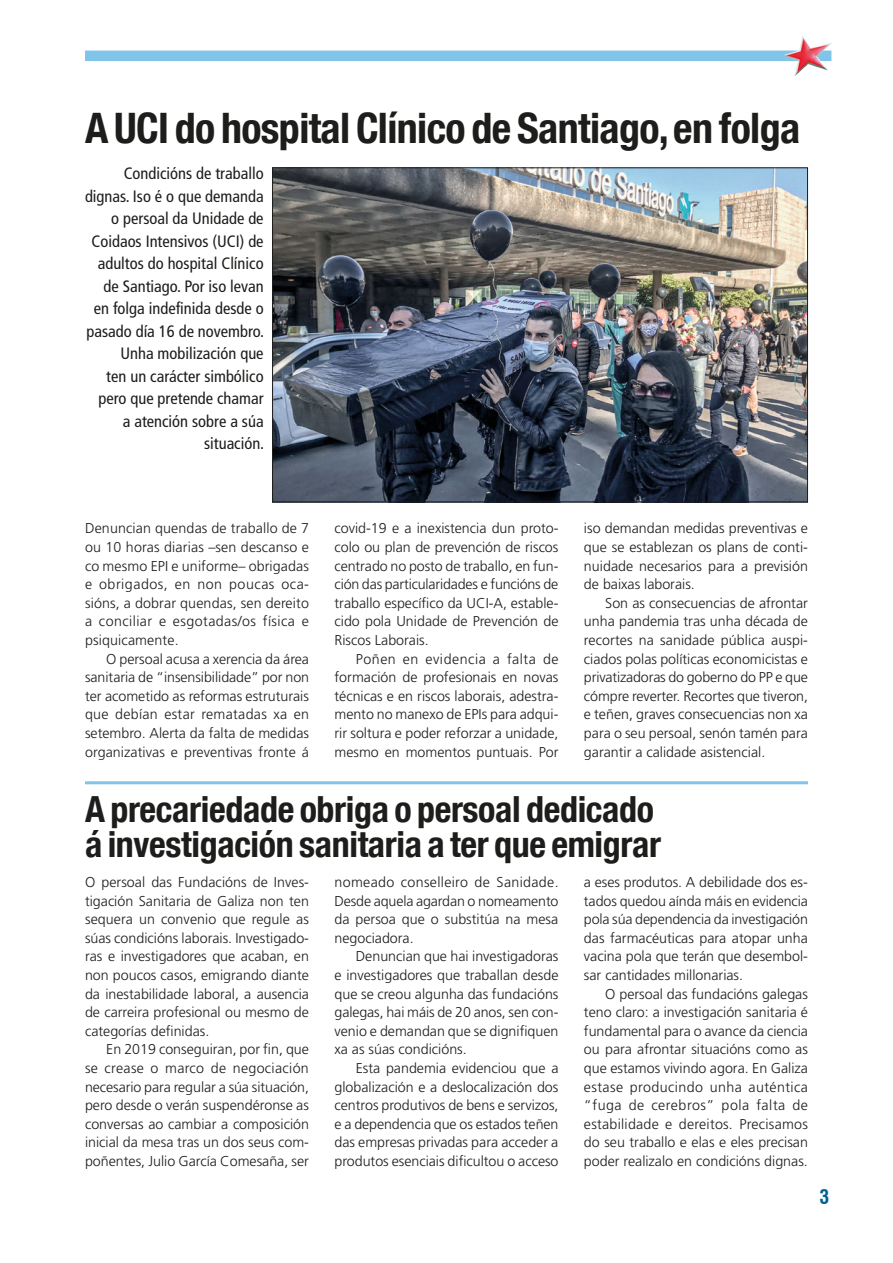
<style>
.page{position:relative;width:893px;height:1263px;background:#fff}
.page>*{position:absolute;margin:0;border:0;box-sizing:border-box;transform-origin:0 0}
.Título_28{font:700 condensed 42px "Helvetica Neue LT Com";letter-spacing:-.015em;color:#1d1d1b}
.Título_28-2{font:700 condensed 36px/34.5px "Helvetica Neue LT Com";letter-spacing:-.01em;color:#1d1d1b}
.t1{font:700 condensed 19.5px "Swiss 721 BT";color:#00628e}
.Entradilla{font:condensed 16.5px/22.5px "Frutiger LT Std";color:#1d1d1b;text-align:right}
._0{font:300 14.25px/18.6px "Frutiger LT Std";color:#1d1d1b;text-align:justify}
._0_-_Sen{font:300 14.25px/18.6px "Frutiger LT Std";color:#1d1d1b;text-align:justify}
</style>
<div class="page">
<div style="left:85px;top:51px;width:746px;height:10px;background:#81c4e9"></div>
<img style="left:783px;top:36px;width:48px;height:39px">
<hr style="left:85px;top:781px;width:723px;height:3px;background:#81c4e9">
<img style="left:274px;top:169px;width:532px;height:331px">
<p class="Título_28" style="left:85px;top:103px;width:717px">A UCI do hospital Clínico de Santiago, en folga</p>
<p class="Entradilla" style="left:85px;top:163px;width:181px">Condicións de traballo dignas. Iso é o que demanda o persoal da Unidade de<br>Coidaos Intensivos (UCI) de adultos do hospital Clínico de Santiago. Por iso levan en folga indefinida desde o pasado día 16 de novembro.<br>Unha mobilización que<br>ten un carácter simbólico pero que pretende chamar<br>a atención sobre a súa situación.</p>
<p class="_0" style="left:334px;top:519px;width:225px">covid-19 e a inexistencia dun proto&shy;colo ou plan de prevención de riscos centrado no posto de traballo, en fun&shy;ción das particularidades e funcións de traballo específico da UCI-A, estable&shy;cido pola Unidade de Prevención de Riscos Laborais.</p>
<p class="_0" style="left:334px;top:650px;width:226px;text-indent:21px">Poñen en evidencia a falta de formación de profesionais en novas técnicas e en riscos laborais, adestra&shy;mento no manexo de EPIs para adqui&shy;rir soltura e poder reforzar a unidade, mesmo en momentos puntuais. Por</p>
<p class="Título_28-2" style="left:85px;top:792px;width:577px">A precariedade obriga o persoal dedicado á investigación sanitaria a ter que emigrar</p>
<p class="_0" style="left:334px;top:873px;width:226px">nomeado conselleiro de Sanidade.<br>Desde aquela agardan o nomeamento da persoa que o substitúa na mesa negociadora.</p>
<p class="_0" style="left:334px;top:947px;width:225px;text-indent:21px">Denuncian que hai investigadoras e investigadores que traballan desde que se creou algunha das fundacións galegas, hai máis de 20 anos, sen con&shy;venio e demandan que se dignifiquen xa as súas condicións.</p>
<p class="_0" style="left:334px;top:1059px;width:226px;text-indent:21px">Esta pandemia evidenciou que a globalización e a deslocalización dos centros produtivos de bens e servizos, e a dependencia que os estados teñen das empresas privadas para acceder a produtos esenciais dificultou o acceso</p>
<p class="_0_-_Sen" style="left:85px;top:519px;width:226px">Denuncian quendas de traballo de 7 ou 10 horas diarias –sen descanso e co mesmo EPI e uniforme– obrigadas e obrigados, en non poucas oca&shy;sións, a dobrar quendas, sen dereito a conciliar e esgotadas/os física e psiquicamente.</p>
<p class="_0" style="left:85px;top:650px;width:226px;text-indent:21px">O persoal acusa a xerencia da área sanitaria de “insensibilidade” por non ter acometido as reformas estruturais que debían estar rematadas xa en setembro. Alerta da falta de medidas organizativas e preventivas fronte á</p>
<p class="_0" style="left:584px;top:519px;width:226px">iso demandan medidas preventivas e que se establezan os plans de conti&shy;nuidade necesarios para a previsión de baixas laborais.</p>
<p class="_0" style="left:584px;top:594px;width:226px;text-indent:21px">Son as consecuencias de afrontar unha pandemia tras unha década de recortes na sanidade pública auspi&shy;ciados polas políticas economicistas e privatizadoras do goberno do PP e que cómpre reverter. Recortes que tiveron, e teñen, graves consecuencias non xa para o seu persoal, senón tamén para garantir a calidade asistencial.</p>
<p class="_0_-_Sen" style="left:85px;top:873px;width:225px">O persoal das Fundacións de Inves&shy;tigación Sanitaria de Galiza non ten sequera un convenio que regule as súas condicións laborais. Investigado&shy;ras e investigadores que acaban, en non poucos casos, emigrando diante da inestabilidade laboral, a ausencia de carreira profesional ou mesmo de categorías definidas.</p>
<p class="_0" style="left:85px;top:1040px;width:226px;text-indent:21px">En 2019 conseguiran, por fin, que se crease o marco de negociación necesario para regular a súa situación, pero desde o verán suspendéronse as conversas ao cambiar a composición inicial da mesa tras un dos seus com&shy;poñentes, Julio García Comesaña, ser</p>
<p class="_0" style="left:584px;top:873px;width:226px">a eses produtos. A debilidade dos es&shy;tados quedou aínda máis en evidencia pola súa dependencia da investigación das farmacéuticas para atopar unha vacina pola que terán que desembol&shy;sar cantidades millonarias.</p>
<p class="_0" style="left:584px;top:984px;width:226px;text-indent:21px">O persoal das fundacións galegas teno claro: a investigación sanitaria é fundamental para o avance da ciencia ou para afrontar situacións como as que estamos vivindo agora. En Galiza estase producindo unha auténtica “fuga de cerebros” pola falta de estabilidade e dereitos. Precisamos do seu traballo e elas e eles precisan poder realizalo en condicións dignas.</p>
<h3 class="t1" style="left:819px;top:1186px;width:11px">3</h3>
</div>
